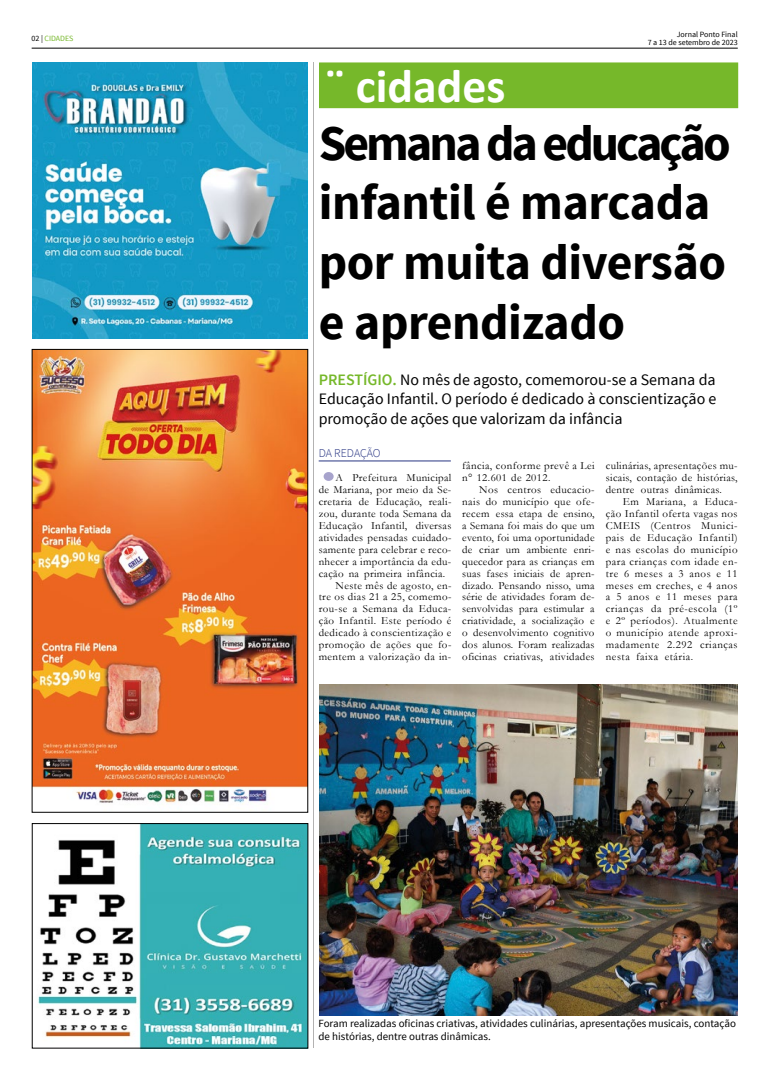
<style>
.page{position:relative;width:766px;height:1078px;background:#fff}
.page>*{position:absolute;margin:0;border:0;box-sizing:border-box;transform-origin:0 0}
.t1{font:700 49.8px/59.7px "Source Sans Pro";letter-spacing:-.01em;color:#000}
.t2{font:700 47.8px "Calibri";color:#fff}
.t3{font:15.9px/19.1px "Source Sans Pro";color:#000;text-align:justify}
.t4{font:300 11.9px "Source Sans Pro";letter-spacing:-.01em;color:#283583}
.t5{font:11px/11.9px "Garamond";letter-spacing:.03em;color:#000;text-align:justify}
.t6{font:11px/13.1px "Source Sans Pro";color:#000}
.t7{font:8px/8px "Source Sans Pro";color:#000;text-align:right}
.t8{font:8px "Source Sans Pro";color:#76b82a}
.s1{color:#000}
.s2{font-weight:600;color:#76b82a}
</style>
<div class="page">
<hr style="left:32px;top:48px;width:705px;height:1px;background:#000">
<div style="left:319px;top:63px;width:418px;height:45px;background:#76b82a"></div>
<div style="left:319px;top:62px;width:419px;height:46px;border:1px solid #76b82a"></div>
<hr style="left:313px;top:62px;width:1px;height:985px;background:#b3b2b2">
<img style="left:38px;top:825px;width:268px;height:220px">
<img style="left:32px;top:62px;width:276px;height:276px">
<img style="left:34px;top:351px;width:272px;height:453px">
<hr style="left:318px;top:460px;width:132px;height:1px;background:#283583">
<div style="left:323px;top:472px;width:10px;height:9px;background:#a7a3cc;border-radius:50%"></div>
<img style="left:319px;top:684px;width:418px;height:330px">
<p class="t8" style="left:31px;top:33px;width:43px"><span class="s1">02 |</span> CIDADES</p>
<h2 class="t2" style="left:325px;top:52px;width:182px">¨ cidades</h2>
<p class="t7" style="left:647px;top:31px;width:91px">Jornal Ponto Final<br>7 a 13 de setembro de 2023</p>
<h1 class="t1" style="left:319px;top:115px;width:413px">Semana da educação infantil é marcada por muita diversão e aprendizado</h1>
<h3 class="t3" style="left:318px;top:370px;width:399px"><span class="s2">PRESTÍGIO.</span> No mês de agosto, comemorou-se a Semana da Educação Infantil. O período é dedicado à conscientização e promoção de ações que valorizam da infância</h3>
<p class="t4" style="left:318px;top:445px;width:63px">DA REDAÇÃO</p>
<p class="t5" style="left:335px;top:471px;width:117px">A Prefeitura Municipal</p>
<p class="t5" style="left:318px;top:483px;width:134px">de Mariana, por meio da Se-</p>
<p class="t5" style="left:318px;top:495px;width:134px">cretaria de Educação, reali-</p>
<p class="t5" style="left:318px;top:507px;width:134px">zou, durante toda Semana da</p>
<p class="t5" style="left:318px;top:519px;width:134px">Educação Infantil, diversas</p>
<p class="t5" style="left:318px;top:531px;width:134px">atividades pensadas cuidado-</p>
<p class="t5" style="left:318px;top:543px;width:134px">samente para celebrar e reco-</p>
<p class="t5" style="left:318px;top:554px;width:134px">nhecer a importância da edu-</p>
<p class="t5" style="left:318px;top:566px;width:128px">cação na primeira infância.</p>
<p class="t5" style="left:335px;top:578px;width:117px">Neste mês de agosto, en-</p>
<p class="t5" style="left:318px;top:590px;width:134px">tre os dias 21 a 25, comemo-</p>
<p class="t5" style="left:318px;top:602px;width:134px">rou-se a Semana da Educa-</p>
<p class="t5" style="left:318px;top:614px;width:134px">ção Infantil. Este período é</p>
<p class="t5" style="left:318px;top:626px;width:134px">dedicado à conscientização e</p>
<p class="t5" style="left:318px;top:638px;width:134px">promoção de ações que fo-</p>
<p class="t5" style="left:318px;top:650px;width:134px">mentem a valorização da in-</p>
<p class="t5" style="left:462px;top:459px;width:134px">fância, conforme prevê a Lei n° 12.601 de 2012.</p>
<p class="t5" style="left:462px;top:483px;width:134px;text-indent:17px">Nos centros educacio&shy;nais do município que ofe&shy;recem essa etapa de ensino, a Semana foi mais do que um evento, foi uma oportunidade de criar um ambiente enri&shy;quecedor para as crianças em suas fases iniciais de apren&shy;dizado. Pensando nisso, uma série de atividades foram de&shy;senvolvidas para estimular a criatividade, a socialização e o desenvolvimento cognitivo dos alunos. Foram realizadas oficinas criativas, atividades</p>
<p class="t5" style="left:605px;top:459px;width:133px">culinárias, apresentações mu&shy;sicais, contação de histórias, dentre outras dinâmicas.</p>
<p class="t5" style="left:605px;top:495px;width:133px;text-indent:17px">Em Mariana, a Educa&shy;ção Infantil oferta vagas nos CMEIS (Centros Munici&shy;pais de Educação Infantil) e nas escolas do município para crianças com idade en&shy;tre 6 meses a 3 anos e 11 meses em creches, e 4 anos a 5 anos e 11 meses para crianças da pré-escola (1º e 2º períodos). Atualmente o município atende aproxi&shy;madamente 2.292 crianças nesta faixa etária.</p>
<p class="t6" style="left:318px;top:1016px;width:419px">Foram realizadas oficinas criativas, atividades culinárias, apresentações musicais, contação de histórias, dentre outras dinâmicas.</p>
</div>
